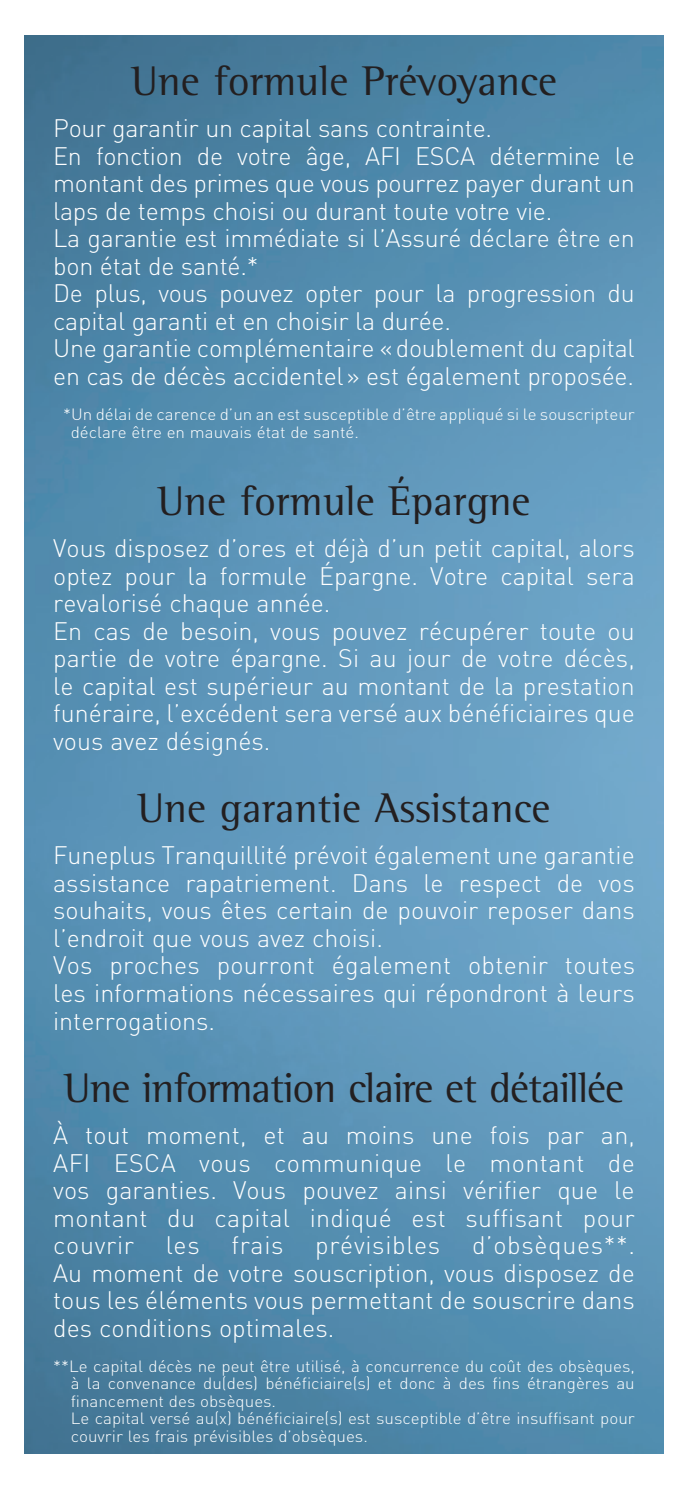
<style>
.page{position:relative;width:688px;height:1489px;background:#fff}
.page>*{position:absolute;margin:0;border:0;box-sizing:border-box;transform-origin:0 0}
.Texte{font:42.5px "Rotis Semi Serif Std";color:#231f20}
.Texte-2{font:42.5px "Rotis Semi Serif Std";letter-spacing:-.025em;color:#231f20}
.Texte-3{font:300 25px/27.5px "DIN";color:#fff;text-align:justify}
.Texte-4{font:300 25px "DIN";letter-spacing:.025em;color:#fff}
.Texte-5{font:300 16.25px/17.5px "DIN";color:#fff;scale:1.05 1}
.s1{font-style:inherit}
</style>
<div class="page">
<img style="left:25px;top:35px;width:638px;height:1418px">
<p class="Texte" style="left:131px;top:56px;width:427px">Une formule Prévoyance</p>
<p class="Texte-3" style="left:53px;top:114px;width:440px">Pour garantir un capital sans contrainte.</p>
<p class="Texte-3" style="left:53px;top:142px;width:583px">En fonction de votre âge, AFI ESCA détermine le montant des primes que vous pourrez payer durant un laps de temps choisi ou durant toute votre vie.</p>
<p class="Texte-3" style="left:53px;top:224px;width:583px">La garantie est immédiate si l’Assuré déclare être en bon état de santé.*</p>
<p class="Texte-3" style="left:53px;top:279px;width:583px">De plus, vous pouvez opter pour la progression du capital garanti et en choisir la durée.</p>
<p class="Texte-3" style="left:53px;top:334px;width:583px">Une garantie complémentaire «doublement du capital en cas de décès accidentel» est également proposée.</p>
<p class="Texte-5" style="left:71px;top:405px;width:538px;text-indent:-8px">*Un délai de carence d’un an est susceptible d’être appliqué si le souscripteur déclare être en mauvais état de santé.</p>
<p class="Texte" style="left:157px;top:476px;width:374px"><span class="s1">U</span>ne formule Épargne</p>
<p class="Texte-3" style="left:53px;top:534px;width:583px">Vous disposez d’ores et déjà d’un petit capital, alors optez pour la formule Épargne. Votre capital sera revalorisé chaque année.</p>
<p class="Texte-3" style="left:53px;top:616px;width:583px">En cas de besoin, vous pouvez récupérer toute ou partie de votre épargne. Si au jour de votre décès, le capital est supérieur au montant de la prestation funéraire, l’excédent sera versé aux bénéficiaires que vous avez désignés.</p>
<p class="Texte" style="left:137px;top:783px;width:414px"><span class="s1">U</span>ne garantie Assistance</p>
<p class="Texte-3" style="left:53px;top:841px;width:583px">Funeplus Tranquillité prévoit également une garantie assistance rapatriement. Dans le respect de vos souhaits, vous êtes certain de pouvoir reposer dans l’endroit que vous avez choisi.</p>
<p class="Texte-3" style="left:53px;top:951px;width:583px">Vos proches pourront également obtenir toutes les informations nécessaires qui répondront à leurs interrogations.</p>
<p class="Texte-2" style="left:64px;top:1062px;width:561px"><span class="s1">U</span>ne information claire et détaillée</p>
<p class="Texte-3" style="left:53px;top:1121px;width:583px">À tout moment, et au moins une fois par an, AFI ESCA vous communique le montant de vos garanties. Vous pouvez ainsi vérifier que le montant du capital indiqué est suffisant pour couvrir</p>
<p class="Texte-3" style="left:53px;top:1231px;width:583px;text-indent:418px">d’obsèques**.<br>Au moment de votre souscription, vous disposez de tous les éléments vous permettant de souscrire dans des conditions optimales.</p>
<p class="Texte-5" style="left:71px;top:1356px;width:538px;text-align:justify;text-indent:-18px">**Le capital décès ne peut être utilisé, à concurrence du coût des obsèques, à la convenance du(des) bénéficiaire(s) et donc à des fins étrangères au financement des obsèques.</p>
<p class="Texte-5" style="left:71px;top:1409px;width:538px">Le capital versé au(x) bénéficiaire(s) est susceptible d’être insuffisant pour couvrir les frais prévisibles d’obsèques.</p>
<p class="Texte-3" style="left:166px;top:1231px;width:35px">les</p>
<p class="Texte-3" style="left:231px;top:1231px;width:54px">frais</p>
<p class="Texte-4" style="left:315px;top:1229px;width:127px">prévisibles</p>
</div>
